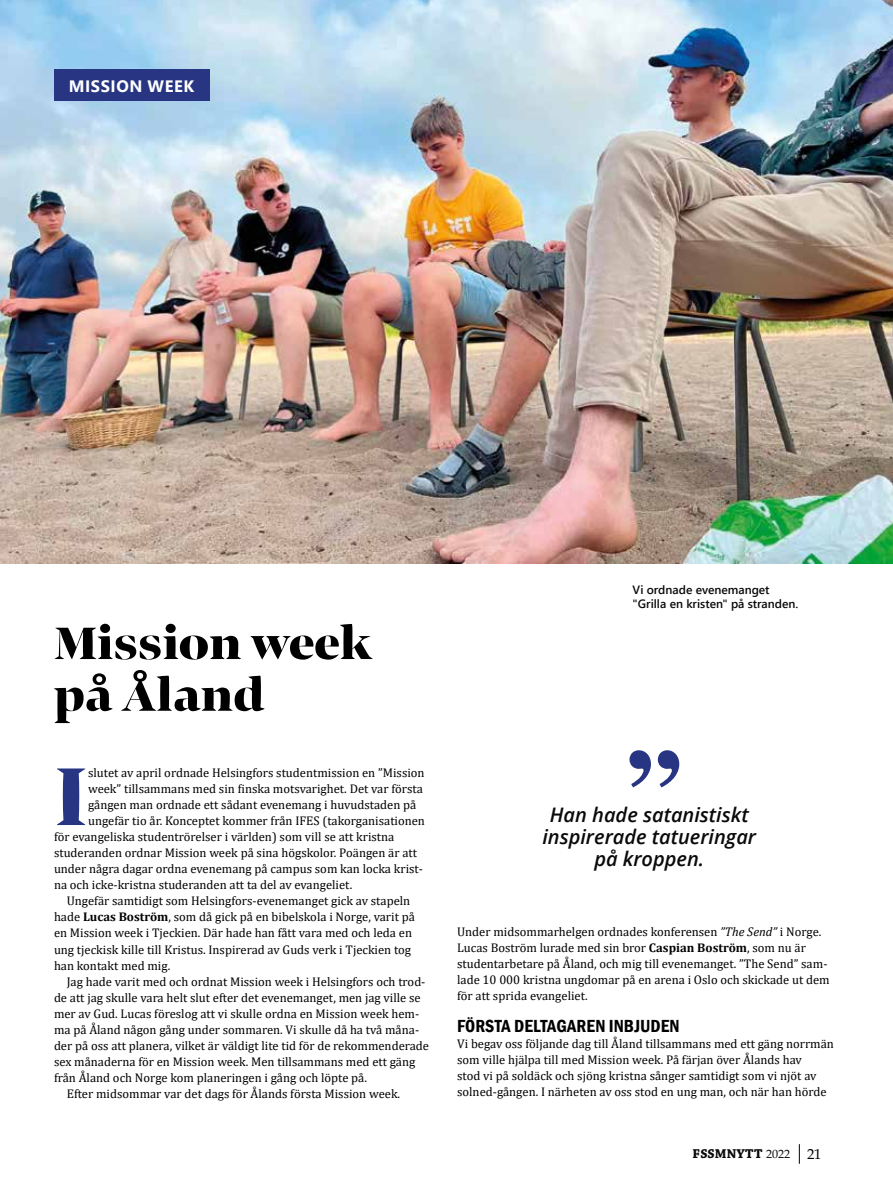
<style>
.page{position:relative;width:893px;height:1191px;background:#fff}
.page>*{position:absolute;margin:0;border:0;box-sizing:border-box;transform-origin:0 0}
.t1{font:900 85.05px "Bennet Banner Condensed";color:#283583}
.t2{font:900 47.1px/51.8px "Bennet Banner Condensed";color:#000;scale:1.1 1}
.t3{font:italic 600 19.95px/22px "Open Sans";color:#0a0a0a;text-align:center}
.t4{font:600 condensed 18px "Franklin Gothic";color:#000}
.t5{font:700 16.5px "Segoe UI";letter-spacing:.035em;color:#fff}
.t6{font:700 13.5px "Chaparral Pro";color:#0a0a0a}
.t7{font:12.6px/16px "Cambria";color:#000}
.t8{font:600 12px/13.5px "Segoe UI";color:#0a0a0a}
.s1{font-weight:700}
.s2{font-style:italic}
.s3{font-family:"Book Antiqua";font-weight:400;font-size:12px}
.s4{font-family:"Book Antiqua";font-weight:400;font-size:14.55px;color:#000}
</style>
<div class="page">
<img style="left:1px;top:0;width:892px;height:563px">
<hr style="left:0;top:0;width:1px;height:1191px;background:#45949e">
<svg style="left:629px;top:750px;width:50px;height:37px"></svg>
<svg style="left:799px;top:1144px;width:1px;height:19px"></svg>
<div style="left:54px;top:69px;width:155px;height:32px;background:#283583"></div>
<h3 class="t5" style="left:69px;top:70px;width:127px">MISSION WEEK</h3>
<h2 class="t2" style="left:54px;top:617px;width:290px">Mission week på Åland</h2>
<h1 class="t1" style="left:54px;top:738px;width:36px">I</h1>
<p class="t7" style="left:88px;top:764px;width:338px">slutet av april ordnade Helsingfors studentmission en ”Mission</p>
<p class="t7" style="left:88px;top:780px;width:336px">week” tillsammans med sin finska motsvarighet. Det var första</p>
<p class="t7" style="left:88px;top:796px;width:330px">gången man ordnade ett sådant evenemang i huvudstaden på</p>
<p class="t7" style="left:88px;top:812px;width:338px">ungefär tio år. Konceptet kommer från IFES (takorganisationen</p>
<p class="t7" style="left:54px;top:828px;width:342px">för evangeliska studentrörelser i världen) som vill se att kristna</p>
<p class="t7" style="left:54px;top:844px;width:365px">studeranden ordnar Mission week på sina högskolor. Poängen är att</p>
<p class="t7" style="left:54px;top:861px;width:371px">under några dagar ordna evenemang på campus som kan locka krist-</p>
<p class="t7" style="left:54px;top:877px;width:300px">na och icke-kristna studeranden att ta del av evangeliet.</p>
<p class="t7" style="left:67px;top:893px;width:345px">Ungefär samtidigt som Helsingfors-evenemanget gick av stapeln</p>
<p class="t7" style="left:54px;top:909px;width:362px">hade <span class="s1">Lucas Boström</span>, som då gick på en bibelskola i Norge, varit på</p>
<p class="t7" style="left:54px;top:925px;width:360px">en Mission week i Tjeckien. Där hade han fått vara med och leda en</p>
<p class="t7" style="left:54px;top:941px;width:359px">ung tjeckisk kille till Kristus. Inspirerad av Guds verk i Tjeckien tog</p>
<p class="t7" style="left:54px;top:957px;width:118px">han kontakt med mig.</p>
<p class="t7" style="left:67px;top:973px;width:360px">Jag hade varit med och ordnat Mission week i Helsingfors och trod-</p>
<p class="t7" style="left:54px;top:989px;width:368px">de att jag skulle vara helt slut efter det evenemanget, men jag ville se</p>
<p class="t7" style="left:54px;top:1005px;width:367px">mer av Gud. Lucas föreslog att vi skulle ordna en Mission week hem-</p>
<p class="t7" style="left:54px;top:1021px;width:367px">ma på Åland någon gång under sommaren. Vi skulle då ha två måna-</p>
<p class="t7" style="left:54px;top:1037px;width:377px">der på oss att planera, vilket är väldigt lite tid för de rekommenderade</p>
<p class="t7" style="left:54px;top:1053px;width:363px">sex månaderna för en Mission week. Men tillsammans med ett gäng</p>
<p class="t7" style="left:54px;top:1069px;width:314px">från Åland och Norge kom planeringen i gång och löpte på.</p>
<p class="t7" style="left:67px;top:1085px;width:335px">Efter midsommar var det dags för Ålands första Mission week.</p>
<p class="t8" style="left:633px;top:582px;width:167px">Vi ordnade evenemanget "Grilla en kristen" på stranden.</p>
<h3 class="t3" style="left:542px;top:803px;width:215px">Han hade satanistiskt inspirerade tatueringar på kroppen.</h3>
<p class="t7" style="left:457px;top:923px;width:374px">Under midsommarhelgen ordnades konferensen <span class="s2">”The Send”</span> i Norge.<br>Lucas Boström lurade med sin bror <span class="s1">Caspian Boström</span>, som nu är studentarbetare på Åland, och mig till evenemanget. ”The Send” sam&shy;lade 10 000 kristna ungdomar på en arena i Oslo och skickade ut dem för att sprida evangeliet.</p>
<h3 class="t4" style="left:457px;top:1014px;width:224px">FÖRSTA DELTAGAREN INBJUDEN</h3>
<p class="t7" style="left:457px;top:1036px;width:378px">Vi begav oss följande dag till Åland tillsammans med ett gäng norrmän som ville hjälpa till med Mission week. På färjan över Ålands hav<br>stod vi på soldäck och sjöng kristna sånger samtidigt som vi njöt av solned-gången. I närheten av oss stod en ung man, och när han hörde</p>
<p class="t6" style="left:692px;top:1146px;width:131px">FSSMNYTT <span class="s3">2022</span> <span class="s4">21</span></p>
</div>
